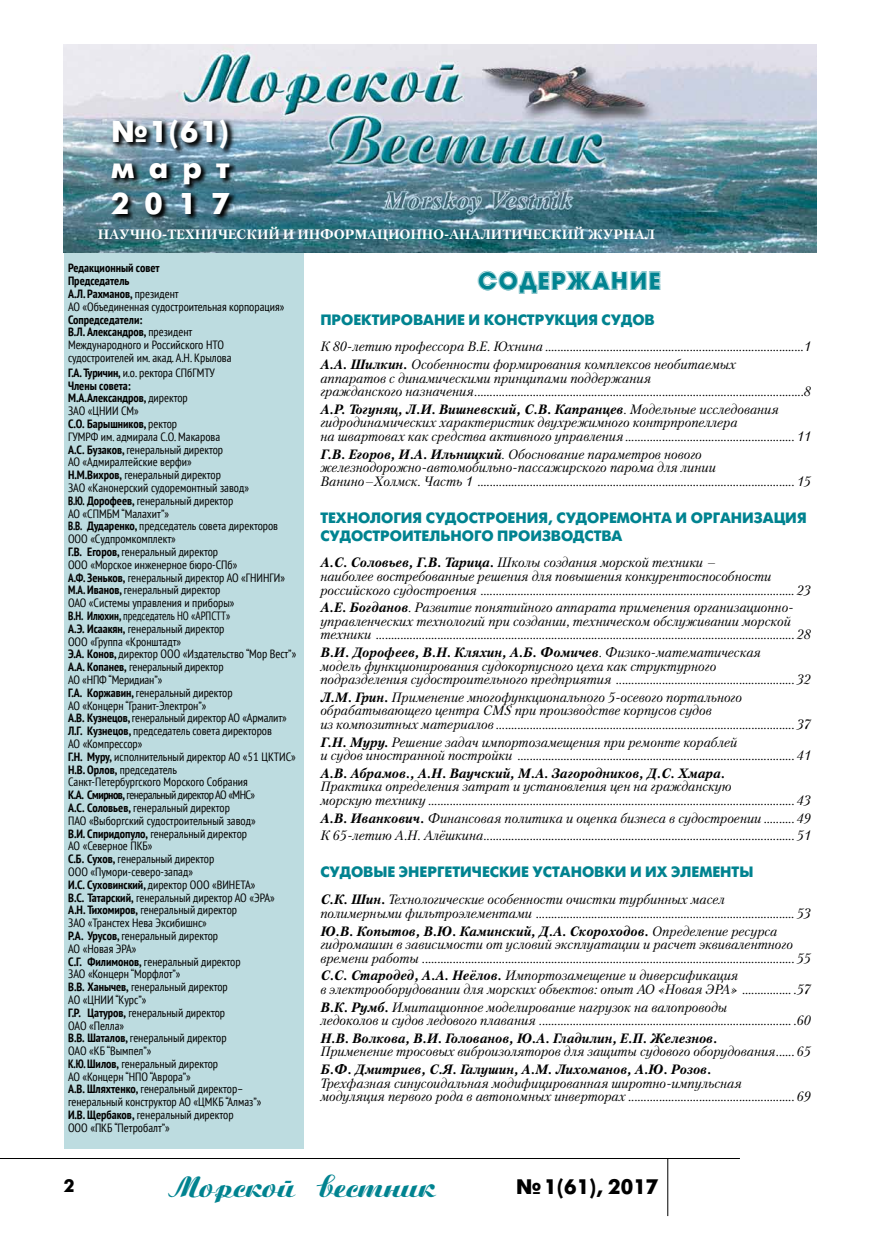
<style>
.page{position:relative;width:893px;height:1234px;background:#fff}
.page>*{position:absolute;margin:0;border:0;box-sizing:border-box;transform-origin:0 0}
.t1{font:700 30px/36px "Futuris C";letter-spacing:.495em;color:#fff;text-align:justify}
.t2{font:25.5px "Boyarsky C";letter-spacing:-.05em;color:#008390}
.t3{font:800 25.5px "a Avante Titul Gr";color:#008390}
.t4{font:700 21px "Futuris C";color:#000}
.t5{font:700 18px "Futuris C";color:#000}
.t6{font:700 15px/18px "Futuris C";color:#008390}
.t7{font:italic 13.5px/13.5px "Petersburg C";color:#000}
.t8{font:italic 700 13.5px "Petersburg C";color:#000}
.t9{font:700 13.5px "Petersburg C";color:#fff}
.t10{font:condensed 12px/12.8px "PT Sans";color:#000}
.s1{font-weight:700}
</style>
<div class="page">
<hr style="left:0;top:1157px;width:740px;height:1px;background:#000">
<hr style="left:667px;top:1158px;width:1px;height:57px;background:#000">
<div style="left:64px;top:247px;width:239px;height:901px;background:#bddce0"></div>
<img style="left:64px;top:44px;width:752px;height:209px">
<img style="left:109px;top:117px;width:127px;height:104px">
<h1 class="t1" style="left:111px;top:114px;width:120px">№1(61) март 2017</h1>
<p class="t9" style="left:98px;top:225px;width:558px">Научно-технический и информационно-аналитический журнал</p>
<p class="t10" style="left:68px;top:261px;width:218px"><span class="s1">Редакционный совет<br>Председатель<br>А.Л. Рахманов,</span> президент<br>АО «Объединенная судостроительная корпорация»</p>
<p class="t10" style="left:68px;top:312px;width:165px"><span class="s1">Сопредседатели:<br>В.Л. Александров,</span> президент<br>Международного и Российского НТО судостроителей им. акад. А.Н. Крылова</p>
<p class="t10" style="left:68px;top:366px;width:230px"><span class="s1">Г.А. Туричин,</span> и.о. ректора СПбГМТУ<br><span class="s1">Члены совета:<br>М.А.Александров,</span> директор<br>ЗАО «ЦНИИ СМ»<br><span class="s1">С.О. Барышников,</span> ректор<br>ГУМРФ им. адмирала С.О. Макарова<br><span class="s1">А.С. Бузаков,</span> генеральный директор<br>АО «Адмиралтейские верфи»<br><span class="s1">Н.М.Вихров,</span> генеральный директор<br>ЗАО «Канонерский судоремонтный завод»<br><span class="s1">В.Ю. Дорофеев,</span> генеральный директор<br>АО «СПМБМ “Малахит”»<br><span class="s1">В.В. Дударенко,</span> председатель совета директоров ООО «Судпромкомплект»<br><span class="s1">Г.В. Егоров,</span> генеральный директор<br>ООО «Морское инженерное бюро-СПб»<br><span class="s1">А.Ф. Зеньков,</span> генеральный директор АО «ГНИНГИ» <span class="s1">М.А. Иванов,</span> генеральный директор<br>ОАО «Системы управления и приборы»<br><span class="s1">В.Н. Илюхин,</span> председатель НО «АРПСТТ»<br><span class="s1">А.Э. Исаакян,</span> генеральный директор<br>ООО «Группа «Кронштадт»<br><span class="s1">Э.А. Конов,</span> директор ООО «Издательство “Мор Вест”» <span class="s1">А.А. Копанев,</span> генеральный директор<br>АО «НПФ “Меридиан”»<br><span class="s1">Г.А. Коржавин,</span> генеральный директор<br>АО «Концерн “Гранит-Электрон”»<br><span class="s1">А.В. Кузнецов,</span> генеральный директор АО «Армалит» <span class="s1">Л.Г. Кузнецов,</span> председатель совета директоров<br>АО «Компрессор»<br><span class="s1">Г.Н. Муру,</span> исполнительный директор АО «51 ЦКТИС» <span class="s1">Н.В. Орлов,</span> председатель<br>Санкт-Петербургского Морского Cобрания<br><span class="s1">К.А. Смирнов,</span> генеральный директор АО «МНС»<br><span class="s1">А.С. Соловьев,</span> генеральный директор<br>ПАО «Выборгский судостроительный завод»<br><span class="s1">В.И. Спиридопуло,</span> генеральный директор<br>АО «Северное ПКБ»<br><span class="s1">С.Б. Сухов,</span> генеральный директор<br>ООО «Пумори-северо-запад»<br><span class="s1">И.С. Суховинский,</span> директор ООО «ВИНЕТА»<br><span class="s1">В.С. Татарский,</span> генеральный директор АО «ЭРА»<br><span class="s1">А.Н. Тихомиров,</span> генеральный директор<br>ЗАО «Транстех Нева Эксибишнс»<br><span class="s1">Р.А. Урусов,</span> генеральный директор<br>АО «Новая ЭРА»<br><span class="s1">С.Г. Филимонов,</span> генеральный директор<br>ЗАО «Концерн “Морфлот”»<br><span class="s1">В.В. Ханычев,</span> генеральный директор<br>АО «ЦНИИ “Курс”»<br><span class="s1">Г.Р. Цатуров,</span> генеральный директор<br>ОАО «Пелла»<br><span class="s1">В.В. Шаталов,</span> генеральный директор<br>ОАО «КБ “Вымпел”»<br><span class="s1">К.Ю. Шилов,</span> генеральный директор<br>АО «Концерн “НПО “Аврора”»<br><span class="s1">А.В. Шляхтенко,</span> генеральный директор– генеральный конструктор АО «ЦМКБ “Алмаз”»<br><span class="s1">И.В. Щербаков,</span> генеральный директор<br>ООО «ПКБ “Петробалт”»</p>
<h2 class="t3" style="left:477px;top:267px;width:185px">СОДЕРЖАНИЕ</h2>
<p class="t6" style="left:320px;top:310px;width:336px">Проектирование и конструкция судов</p>
<p class="t7" style="left:320px;top:337px;width:492px;line-height:17.7px">К 80-летию профессора В.Е. Юхнина ....................................................................................1<br><span class="s1">А.А. Шилкин.</span> Особенности формирования комплексов необитаемых</p>
<p class="t7" style="left:320px;top:371px;width:492px">аппаратов с динамическими принципами поддержания<br>гражданского назначения...........................................................................................................8</p>
<p class="t7" style="left:320px;top:402px;width:492px"><span class="s1">А.Р. Тогуняц, Л.И. Вишневский, С.В. Капранцев</span>. Модельные исследования гидродинамических характеристик двухрежимного контрпропеллера<br>на швартовах как средства активного управления....................................................... 11</p>
<p class="t7" style="left:320px;top:447px;width:492px"><span class="s1">Г.В. Егоров, И.A. Ильницкий</span>. Обоснование параметров нового железнодорожно-автомобильно-пассажирского парома для линии<br>Ванино–Холмск. Часть 1 ....................................................................................................... 15</p>
<p class="t6" style="left:320px;top:509px;width:488px">Технология судостроения, судоремонта и организация судостроительного производства</p>
<p class="t7" style="left:320px;top:556px;width:492px"><span class="s1">А.С. Соловьев, Г.В. Тарица.</span> Школы создания морской техники –<br>наиболее востребованные решения для повышения конкурентоспособности российского судостроения ...................................................................................................... 23</p>
<p class="t7" style="left:320px;top:600px;width:492px"><span class="s1">А.Е. Богданов</span>. Развитие понятийного аппарата применения организационно&shy;управленческих технологий при создании, техническом обслуживании морской техники ........................................................................................................................................ 28</p>
<p class="t7" style="left:320px;top:645px;width:492px"><span class="s1">В.И. Дорофеев, В.Н. Кляхин, А.Б. Фомичев</span>. Физико-математическая<br>модель функционирования судокорпусного цеха как структурного<br>подразделения судостроительного предприятия .......................................................... 32</p>
<p class="t7" style="left:320px;top:690px;width:492px"><span class="s1">Л.М. Грин.</span> Применение многофункционального 5-осевого портального обрабатывающего центра CMS при производстве корпусов судов<br>из композитных материалов ................................................................................................. 37</p>
<p class="t7" style="left:320px;top:735px;width:492px"><span class="s1">Г.Н. Муру.</span> Решение задач импортозамещения при ремонте кораблей<br>и судов иностранной постройки .......................................................................................... 41</p>
<p class="t8" style="left:320px;top:764px;width:406px">А.В. Абрамов., А.Н. Ваучский, М.А. Загородников, Д.С. Хмара.</p>
<p class="t7" style="left:320px;top:779px;width:492px">Практика определения затрат и установления цен на гражданскую<br>морскую технику ....................................................................................................................... 43</p>
<p class="t7" style="left:320px;top:808px;width:492px;line-height:17.7px"><span class="s1">А.В. Иванкович.</span> Финансовая политика и оценка бизнеса в судостроении .......... 49<br>К 65-летию А.Н. Алёшкина..................................................................................................... 51</p>
<p class="t6" style="left:320px;top:863px;width:435px">Судовые энергетические установки и их элементы</p>
<p class="t7" style="left:320px;top:892px;width:492px"><span class="s1">С.К. Шин.</span> Технологические особенности очистки турбинных масел<br>полимерными фильтроэлементами .................................................................................... 53</p>
<p class="t7" style="left:320px;top:923px;width:492px"><span class="s1">Ю.В. Копытов, В.Ю. Каминский, Д.А. Скороходов.</span> Определение ресурса гидромашин в зависимости от условий эксплуатации и расчет эквивалентного времени работы ......................................................................................................................... 55</p>
<p class="t7" style="left:320px;top:968px;width:492px"><span class="s1">С.С. Стародед, А.А. Неёлов.</span> Импортозамещение и диверсификация<br>в электрооборудовании для морских объектов: опыт АО «Новая ЭРА» ................ .57</p>
<p class="t7" style="left:320px;top:999px;width:492px"><span class="s1">В.К. Румб.</span> Имитационное моделирование нагрузок на валопроводы<br>ледоколов и судов ледового плавания .................................................................................. .60</p>
<p class="t8" style="left:320px;top:1029px;width:398px">Н.В. Волкова, В.И. Голованов, Ю.А. Гладилин, Е.П. Железнов.</p>
<p class="t7" style="left:320px;top:1044px;width:492px">Применение тросовых виброизоляторов для защиты судового оборудования...... 65</p>
<p class="t8" style="left:320px;top:1060px;width:392px">Б.Ф. Дмитриев, С.Я. Галушин, А.М. Лихоманов, А.Ю. Розов.</p>
<p class="t7" style="left:320px;top:1075px;width:492px">Трехфазная синусоидальная модифицированная широтно-импульсная<br>модуляция первого рода в автономных инверторах ...................................................... 69</p>
<h3 class="t5" style="left:64px;top:1175px;width:12px">2</h3>
<h2 class="t2" style="left:168px;top:1170px;width:270px">Морской вестник</h2>
<h3 class="t4" style="left:516px;top:1174px;width:144px">№1(61), 2017</h3>
</div>
